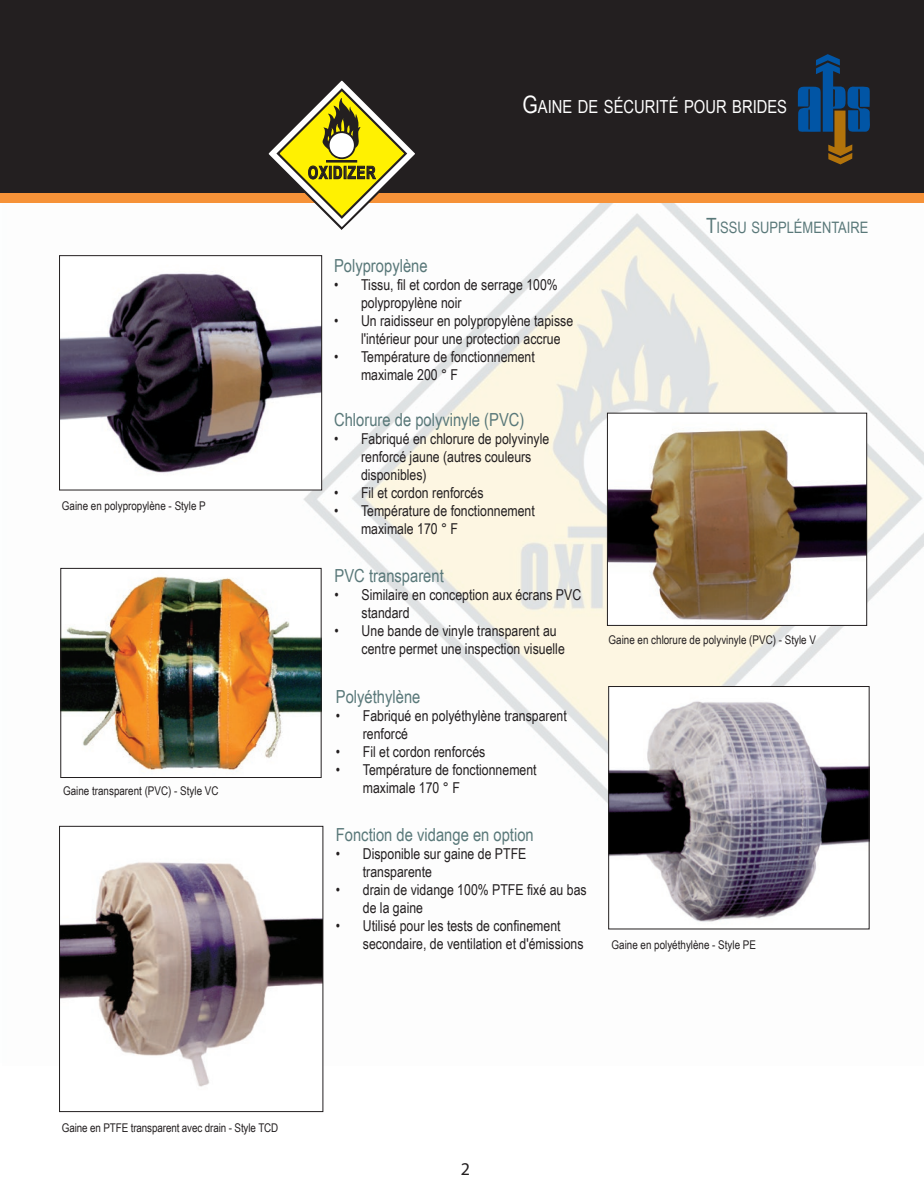
<style>
.page{position:relative;width:924px;height:1188px;background:#fff}
.page>*{position:absolute;margin:0;border:0;box-sizing:border-box;transform-origin:0 0}
.t1{font:18px "Arial Narrow";color:#597879}
.t2{font:18px "Arial Narrow";color:#fff}
.t3{font:18px "Myriad Pro";color:#231f20}
.t4{font:700 17.4px "Arial Narrow";letter-spacing:.06em;color:#231f20;scale:.9 1}
.t5{font:15.75px "Arial Narrow";color:#597879}
.t6{font:15px/18px "Arial Narrow";color:#231f20}
.t7{font:12px "Arial Narrow";color:#231f20}
.s1{font-size:24px}
.s2{font-size:21px}
</style>
<div class="page">
<img style="left:59px;top:203px;width:864px;height:862px">
<div style="left:0;top:0;width:923px;height:200px;background:#231f20"></div>
<img style="left:610px;top:688px;width:257px;height:239px">
<div style="left:608px;top:686px;width:261px;height:243px;border:1px solid #231f20"></div>
<img style="left:61px;top:828px;width:260px;height:259px">
<div style="left:59px;top:826px;width:264px;height:286px;border:1px solid #231f20"></div>
<img style="left:62px;top:570px;width:257px;height:206px">
<div style="left:60px;top:568px;width:261px;height:210px;border:1px solid #231f20"></div>
<img style="left:61px;top:257px;width:259px;height:228px">
<div style="left:59px;top:255px;width:263px;height:235px;border:1px solid #231f20"></div>
<img style="left:608px;top:415px;width:256px;height:209px">
<div style="left:606px;top:413px;width:260px;height:213px;border:1px solid #231f20"></div>
<div style="left:0;top:193px;width:923px;height:10px;background:#f69238"></div>
<svg style="left:264px;top:80px;width:155px;height:152px"></svg>
<hr style="left:326px;top:160px;width:31px;height:3px;background:#231f20">
<svg style="left:797px;top:54px;width:72px;height:110px"></svg>
<p class="t7" style="left:62px;top:501px;width:145px">Gaine en polypropylène - Style P</p>
<p class="t7" style="left:63px;top:787px;width:157px">Gaine transparent (PVC) - Style VC</p>
<p class="t4" style="left:308px;top:163px;width:76px">OXIDIZER</p>
<p class="t2" style="left:522px;top:100px;width:266px"><span class="s1">G</span>AINE DE SÉCURITÉ POUR BRIDES</p>
<p class="t5" style="left:705px;top:221px;width:164px"><span class="s2">T</span>ISSU SUPPLÉMENTAIRE</p>
<p class="t1" style="left:334px;top:259px;width:95px">Polypropylène</p>
<p class="t6" style="left:361px;top:277px;width:198px;text-indent:-27px">• Tissu, fil et cordon de serrage 100% polypropylène noir</p>
<p class="t6" style="left:361px;top:313px;width:213px;text-indent:-27px">• Un raidisseur en polypropylène tapisse l'intérieur pour une protection accrue</p>
<p class="t6" style="left:361px;top:349px;width:175px;text-indent:-27px">• Température de fonctionnement maximale 200 ° F</p>
<p class="t1" style="left:334px;top:413px;width:192px">Chlorure de polyvinyle (PVC)</p>
<p class="t6" style="left:361px;top:431px;width:190px;text-indent:-27px">• Fabriqué en chlorure de polyvinyle renforcé jaune (autres couleurs disponibles)</p>
<p class="t6" style="left:334px;top:485px;width:151px">• Fil et cordon renforcés</p>
<p class="t6" style="left:361px;top:503px;width:175px;text-indent:-27px">• Température de fonctionnement maximale 170 ° F</p>
<p class="t1" style="left:334px;top:568px;width:111px">PVC transparent</p>
<p class="t6" style="left:361px;top:587px;width:221px;text-indent:-27px">• Similaire en conception aux écrans PVC standard</p>
<p class="t6" style="left:361px;top:623px;width:205px;text-indent:-27px">• Une bande de vinyle transparent au centre permet une inspection visuelle</p>
<p class="t1" style="left:336px;top:690px;width:86px">Polyéthylène</p>
<p class="t6" style="left:363px;top:708px;width:205px;text-indent:-27px">• Fabriqué en polyéthylène transparent renforcé</p>
<p class="t6" style="left:336px;top:744px;width:151px">• Fil et cordon renforcés</p>
<p class="t6" style="left:363px;top:762px;width:175px;text-indent:-27px">• Température de fonctionnement maximale 170 ° F</p>
<p class="t1" style="left:336px;top:827px;width:199px">Fonction de vidange en option</p>
<p class="t6" style="left:363px;top:846px;width:165px;text-indent:-27px">• Disponible sur gaine de PTFE transparente</p>
<p class="t6" style="left:363px;top:882px;width:225px;text-indent:-27px">• drain de vidange 100% PTFE fixé au bas de la gaine</p>
<p class="t6" style="left:363px;top:918px;width:222px;text-indent:-27px">• Utilisé pour les tests de confinement secondaire, de ventilation et d'émissions</p>
<p class="t7" style="left:608px;top:635px;width:209px">Gaine en chlorure de polyvinyle (PVC) - Style V</p>
<p class="t7" style="left:611px;top:941px;width:146px">Gaine en polyéthylène - Style PE</p>
<p class="t7" style="left:62px;top:1124px;width:218px">Gaine en PTFE transparent avec drain - Style TCD</p>
<p class="t3" style="left:460px;top:1158px;width:11px">2</p>
</div>
